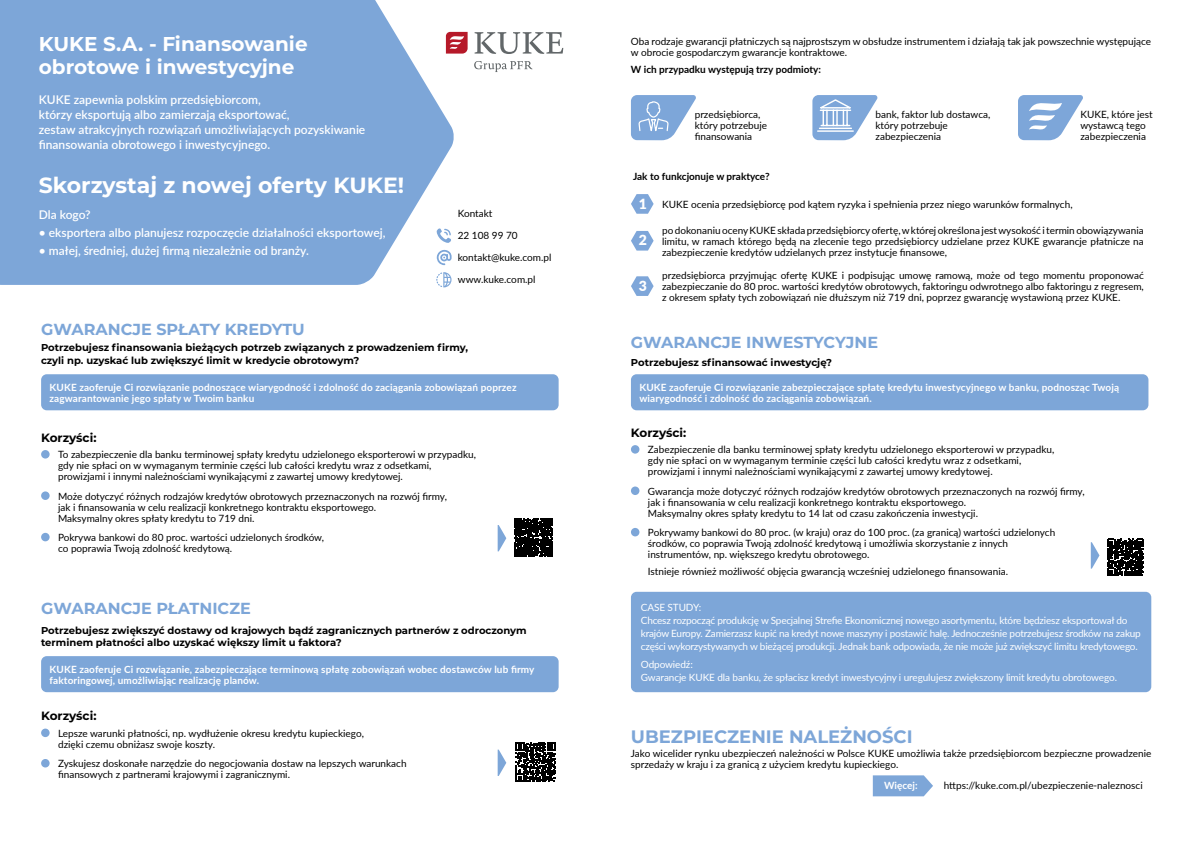
<style>
.page{position:relative;width:1191px;height:842px;background:#fff}
.page>*{position:absolute;margin:0;border:0;box-sizing:border-box;transform-origin:0 0}
.t1{font:700 22px "Montserrat";color:#fff}
.t2{font:700 20px/23px "Montserrat";color:#fff}
.t3{font:700 18px "Montserrat";color:#7da6d8}
.t4{font:700 16px "Montserrat";color:#7da6d8}
.t5{font:900 14px "Lato";color:#fff}
.t6{font:600 12px/15px "Lato";color:#fff}
.t7{font:700 12px "Montserrat";color:#000}
.t8{font:10px/11px "Lato";color:#000}
.t9{font:10px/13px "Lato";letter-spacing:-.02em;color:#fff}
.t10{font:700 10px/11px "Lato";letter-spacing:.01em;color:#fff}
.t11{font:700 10px/13px "Montserrat";color:#000}
.t12{font:700 10px "Lato";color:#000}
.s1{font-weight:900;font-size:14px;color:#fff}
</style>
<div class="page">
<div style="left:41px;top:374px;width:517px;height:36px;background:#7da6d8;border-radius:6px"></div>
<div style="left:41px;top:656px;width:517px;height:36px;background:#7da6d8;border-radius:6px"></div>
<svg style="left:0;top:0;width:454px;height:285px;background:#87addb"></svg>
<svg style="left:446px;top:32px;width:21px;height:22px"></svg>
<svg style="left:474px;top:32px;width:89px;height:22px"></svg>
<svg style="left:474px;top:61px;width:58px;height:11px"></svg>
<div style="left:41px;top:450px;width:9px;height:9px;background:#7da6d8;border-radius:50%"></div>
<div style="left:41px;top:491px;width:9px;height:9px;background:#7da6d8;border-radius:50%"></div>
<div style="left:41px;top:533px;width:9px;height:8px;background:#7da6d8;border-radius:50%"></div>
<svg style="left:514px;top:519px;width:38px;height:37px"></svg>
<div style="left:41px;top:729px;width:9px;height:8px;background:#7da6d8;border-radius:50%"></div>
<div style="left:41px;top:759px;width:9px;height:8px;background:#7da6d8;border-radius:50%"></div>
<svg style="left:436px;top:228px;width:15px;height:15px"></svg>
<svg style="left:436px;top:250px;width:15px;height:15px"></svg>
<svg style="left:436px;top:272px;width:15px;height:15px"></svg>
<svg style="left:497px;top:525px;width:9px;height:26px"></svg>
<svg style="left:516px;top:742px;width:39px;height:40px"></svg>
<svg style="left:497px;top:750px;width:9px;height:26px"></svg>
<div style="left:631px;top:374px;width:517px;height:36px;background:#7da6d8;border-radius:6px"></div>
<svg style="left:631px;top:194px;width:22px;height:20px"></svg>
<svg style="left:631px;top:231px;width:22px;height:20px"></svg>
<svg style="left:631px;top:276px;width:22px;height:20px"></svg>
<div style="left:631px;top:592px;width:520px;height:100px;background:#7da6d8;border-radius:6px"></div>
<div style="left:631px;top:445px;width:8px;height:9px;background:#7da6d8;border-radius:50%"></div>
<div style="left:631px;top:486px;width:8px;height:9px;background:#7da6d8;border-radius:50%"></div>
<div style="left:631px;top:528px;width:8px;height:8px;background:#7da6d8;border-radius:50%"></div>
<svg style="left:1107px;top:539px;width:37px;height:37px"></svg>
<svg style="left:873px;top:775px;width:60px;height:21px"></svg>
<svg style="left:1090px;top:542px;width:9px;height:27px"></svg>
<svg style="left:631px;top:95px;width:65px;height:45px"></svg>
<svg style="left:812px;top:95px;width:66px;height:45px"></svg>
<svg style="left:1018px;top:95px;width:65px;height:45px"></svg>
<h2 class="t2" style="left:39px;top:32px;width:270px">KUKE S.A. - Finansowanie obrotowe i inwestycyjne</h2>
<p class="t6" style="left:39px;top:92px;width:328px">KUKE zapewnia polskim przedsiębiorcom,<br>którzy eksportują albo zamierzają eksportować,<br>zestaw atrakcyjnych rozwiązań umożliwiających pozyskiwanie finansowania obrotowego i inwestycyjnego.</p>
<h1 class="t1" style="left:39px;top:169px;width:367px">Skorzystaj z nowej oferty KUKE!</h1>
<p class="t6" style="left:39px;top:207px;width:53px">Dla kogo?</p>
<p class="t6" style="left:39px;top:224px;width:348px">• eksportera albo planujesz rozpoczęcie działalności eksportowej,</p>
<p class="t6" style="left:39px;top:242px;width:271px">• małej, średniej, dużej firmą niezależnie od branży.</p>
<h3 class="t4" style="left:41px;top:318px;width:265px">GWARANCJE SPŁATY KREDYTU</h3>
<p class="t8" style="left:458px;top:208px;width:36px">Kontakt</p>
<p class="t8" style="left:458px;top:230px;width:61px">22 108 99 70</p>
<p class="t8" style="left:458px;top:252px;width:95px">kontakt@kuke.com.pl</p>
<p class="t8" style="left:458px;top:274px;width:79px">www.kuke.com.pl</p>
<p class="t11" style="left:41px;top:341px;width:428px">Potrzebujesz finansowania bieżących potrzeb związanych z prowadzeniem firmy, czyli np. uzyskać lub zwiększyć limit w kredycie obrotowym?</p>
<p class="t10" style="left:50px;top:381px;width:468px">KUKE zaoferuje Ci rozwiązanie podnoszące wiarygodność i zdolność do zaciągania zobowiązań poprzez zagwarantowanie jego spłaty w Twoim banku</p>
<p class="t7" style="left:41px;top:429px;width:57px">Korzyści:</p>
<p class="t8" style="left:58px;top:448px;width:419px">To zabezpieczenie dla banku terminowej spłaty kredytu udzielonego eksporterowi w przypadku, gdy nie spłaci on w wymaganym terminie części lub całości kredytu wraz z odsetkami, prowizjami i innymi należnościami wynikającymi z zawartej umowy kredytowej.</p>
<p class="t8" style="left:58px;top:490px;width:390px">Może dotyczyć różnych rodzajów kredytów obrotowych przeznaczonych na rozwój firmy, jak i finansowania w celu realizacji konkretnego kontraktu eksportowego.<br>Maksymalny okres spłaty kredytu to 719 dni.</p>
<p class="t8" style="left:58px;top:531px;width:267px">Pokrywa bankowi do 80 proc. wartości udzielonych środków, co poprawia Twoją zdolność kredytową.</p>
<h3 class="t4" style="left:41px;top:597px;width:211px">GWARANCJE PŁATNICZE</h3>
<p class="t11" style="left:41px;top:624px;width:487px;line-height:12px">Potrzebujesz zwiększyć dostawy od krajowych bądź zagranicznych partnerów z odroczonym terminem płatności albo uzyskać większy limit u faktora?</p>
<p class="t10" style="left:50px;top:663px;width:486px">KUKE zaoferuje Ci rozwiązanie, zabezpieczające terminową spłatę zobowiązań wobec dostawców lub firmy faktoringowej, umożliwiając realizację planów.</p>
<p class="t7" style="left:41px;top:707px;width:57px">Korzyści:</p>
<p class="t8" style="left:58px;top:727px;width:307px">Lepsze warunki płatności, np. wydłużenie okresu kredytu kupieckiego, dzięki czemu obniżasz swoje koszty.</p>
<p class="t8" style="left:58px;top:757px;width:350px">Zyskujesz doskonałe narzędzie do negocjowania dostaw na lepszych warunkach finansowych z partnerami krajowymi i zagranicznymi.</p>
<p class="t8" style="left:631px;top:36px;width:522px">Oba rodzaje gwarancji płatniczych są najprostszym w obsłudze instrumentem i działają tak jak powszechnie występujące w obrocie gospodarczym gwarancje kontraktowe.</p>
<p class="t12" style="left:631px;top:62px;width:191px">W ich przypadku występują trzy podmioty:</p>
<p class="t8" style="left:694px;top:109px;width:74px">przedsiębiorca, który potrzebuje finansowania</p>
<p class="t8" style="left:875px;top:109px;width:116px">bank, faktor lub dostawca, który potrzebuje zabezpieczenia</p>
<p class="t8" style="left:1080px;top:109px;width:74px">KUKE, które jest wystawcą tego zabezpieczenia</p>
<p class="t12" style="left:633px;top:169px;width:138px">Jak to funkcjonuje w praktyce?</p>
<p class="t8" style="left:638px;top:198px;width:435px"><span class="s1">1</span> KUKE ocenia przedsiębiorcę pod kątem ryzyka i spełnienia przez niego warunków formalnych,</p>
<h3 class="t5" style="left:638px;top:230px;width:10px">2</h3>
<p class="t8" style="left:662px;top:224px;width:483px;text-align:justify">po dokonaniu oceny KUKE składa przedsiębiorcy ofertę, w której określona jest wysokość i termin obowiązywania limitu, w ramach którego będą na zlecenie tego przedsiębiorcy udzielane przez KUKE gwarancje płatnicze na zabezpieczenie kredytów udzielanych przez instytucje finansowe,</p>
<h3 class="t5" style="left:638px;top:275px;width:10px">3</h3>
<p class="t8" style="left:662px;top:270px;width:483px;text-align:justify">przedsiębiorca przyjmując ofertę KUKE i podpisując umowę ramową, może od tego momentu proponować zabezpieczanie do 80 proc. wartości kredytów obrotowych, faktoringu odwrotnego albo faktoringu z regresem, z okresem spłaty tych zobowiązań nie dłuższym niż 719 dni, poprzez gwarancję wystawioną przez KUKE.</p>
<h3 class="t4" style="left:631px;top:331px;width:249px">GWARANCJE INWESTYCYJNE</h3>
<p class="t11" style="left:631px;top:355px;width:203px">Potrzebujesz sfinansować inwestycję?</p>
<p class="t10" style="left:639px;top:381px;width:481px">KUKE zaoferuje Ci rozwiązanie zabezpieczające spłatę kredytu inwestycyjnego w banku, podnosząc Twoją wiarygodność i zdolność do zaciągania zobowiązań.</p>
<p class="t7" style="left:631px;top:424px;width:57px">Korzyści:</p>
<p class="t8" style="left:648px;top:444px;width:408px">Zabezpieczenie dla banku terminowej spłaty kredytu udzielonego eksporterowi w przypadku, gdy nie spłaci on w wymaganym terminie części lub całości kredytu wraz z odsetkami, prowizjami i innymi należnościami wynikającymi z zawartej umowy kredytowej.</p>
<p class="t8" style="left:648px;top:485px;width:438px">Gwarancja może dotyczyć różnych rodzajów kredytów obrotowych przeznaczonych na rozwój firmy, jak i finansowania w celu realizacji konkretnego kontraktu eksportowego.<br>Maksymalny okres spłaty kredytu to 14 lat od czasu zakończenia inwestycji.</p>
<p class="t8" style="left:648px;top:526px;width:409px">Pokrywamy bankowi do 80 proc. (w kraju) oraz do 100 proc. (za granicą) wartości udzielonych środków, co poprawia Twoją zdolność kredytową i umożliwia skorzystanie z innych instrumentów, np. większego kredytu obrotowego.</p>
<p class="t8" style="left:648px;top:565px;width:361px">Istnieje również możliwość objęcia gwarancją wcześniej udzielonego finansowania.</p>
<p class="t9" style="left:641px;top:600px;width:501px">CASE STUDY:<br>Chcesz rozpocząć produkcję w Specjalnej Strefie Ekonomicznej nowego asortymentu, które będziesz eksportował do krajów Europy. Zamierzasz kupić na kredyt nowe maszyny i postawić halę. Jednocześnie potrzebujesz środków na zakup części wykorzystywanych w bieżącej produkcji. Jednak bank odpowiada, że nie może już zwiększyć limitu kredytowego.</p>
<p class="t9" style="left:641px;top:658px;width:478px">Odpowiedź:<br>Gwarancje KUKE dla banku, że spłacisz kredyt inwestycyjny i uregulujesz zwiększony limit kredytu obrotowego.</p>
<h3 class="t3" style="left:631px;top:723px;width:283px">UBEZPIECZENIE NALEŻNOŚCI</h3>
<p class="t8" style="left:631px;top:747px;width:522px">Jako wicelider rynku ubezpieczeń należności w Polsce KUKE umożliwia także przedsiębiorcom bezpieczne prowadzenie sprzedaży w kraju i za granicą z użyciem kredytu kupieckiego.</p>
<p class="t10" style="left:884px;top:779px;width:35px">Więcej:</p>
<p class="t8" style="left:943px;top:779px;width:201px">https://kuke.com.pl/ubezpieczenie-naleznosci</p>
</div>
